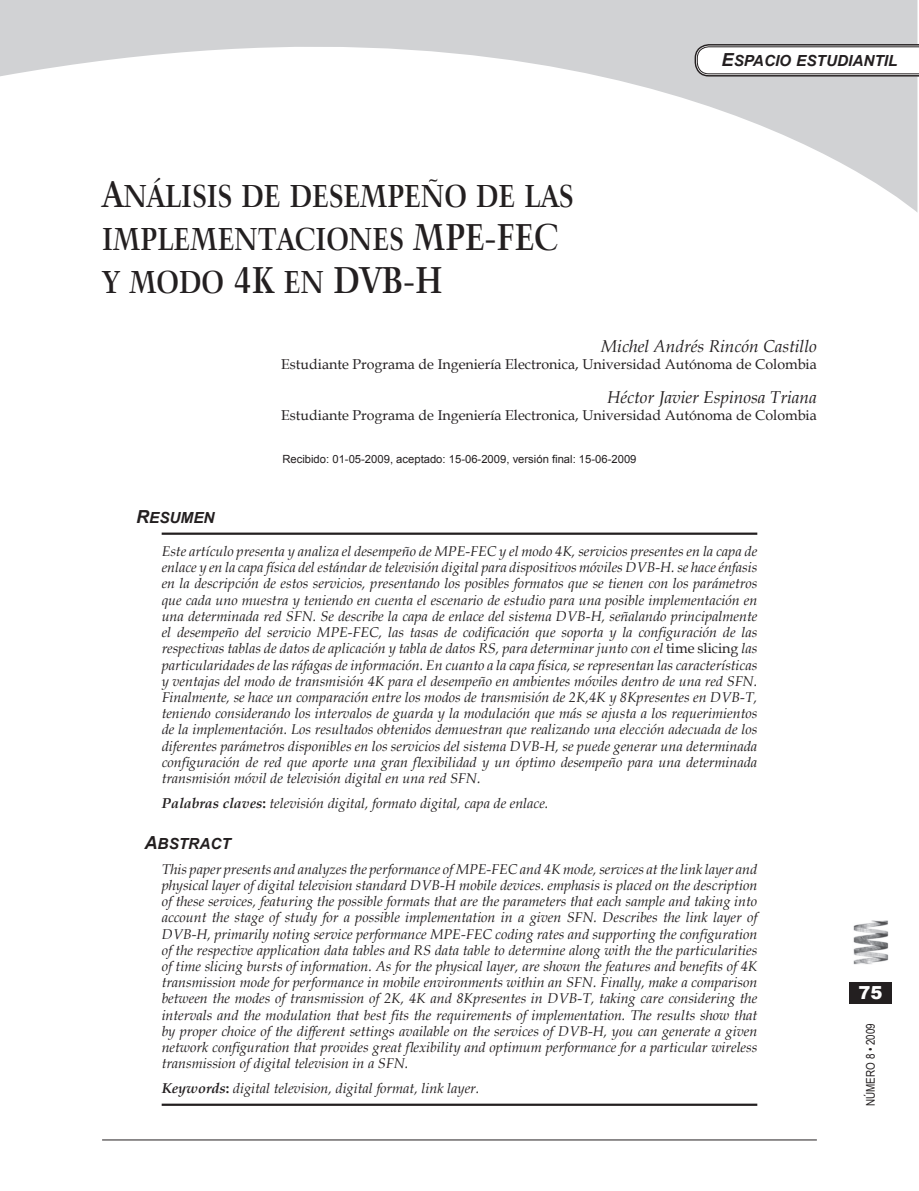
<style>
.page{position:relative;width:919px;height:1191px;background:#fff}
.page>*{position:absolute;margin:0;border:0;box-sizing:border-box;transform-origin:0 0}
.t1{font:700 36px "Trumpet Lite";color:#231f20}
.t2{font:700 30.6px/43.2px "Trumpet Lite";color:#231f20}
.t3{font:900 18px "Arial";color:#fff}
.t4{font:italic 17.25px "Book Antiqua";color:#231f20}
.t5{font:italic 700 15.3px "Arial";color:#231f20}
.t6{font:italic 14.25px/16.2px "Book Antiqua";color:#231f20;text-align:justify}
.t7{font:14.25px "Book Antiqua";color:#231f20}
.t8{font:12px "Arial Narrow";color:#231f20}
.t9{font:11.25px "Arial";color:#231f20}
.s1{font-size:36px}
.s2{font-size:18px}
.s3{font-style:normal}
.s4{font-weight:700}
.s5{font-weight:700;font-style:normal}
</style>
<div class="page">
<div style="left:849px;top:982px;width:42px;height:21px;background:#231f20"></div>
<img style="left:853px;top:920px;width:35px;height:45px">
<hr style="left:102px;top:1139px;width:714px;height:1px;background:#231f20">
<svg style="left:0;top:0;width:917px;height:212px"></svg>
<hr style="left:162px;top:532px;width:595px;height:3px;background:#231f20">
<hr style="left:162px;top:1103px;width:595px;height:2px;background:#231f20">
<svg style="left:694px;top:44px;width:224px;height:33px"></svg>
<h2 class="t2" style="left:102px;top:173px;width:472px"><span class="s1">A</span>NÁLISIS DE DESEMPEÑO DE LAS<br>IMPLEMENTACIONES <span class="s1">MPE</span></h2>
<h1 class="t1" style="left:484px;top:214px;width:34px">-FEC</h1>
<h2 class="t2" style="left:102px;top:260px;width:255px">Y MODO <span class="s1">4K</span> EN <span class="s1">DVB</span></h2>
<h1 class="t1" style="left:403px;top:257px;width:39px">-H</h1>
<p class="t5" style="left:721px;top:51px;width:177px"><span class="s2">E</span>SPACIO ESTUDIANTIL</p>
<p class="t4" style="left:601px;top:334px;width:217px">Michel Andrés Rincón Castillo</p>
<p class="t7" style="left:281px;top:354px;width:537px">Estudiante Programa de Ingeniería Electronica, Universidad Autónoma de Colombia</p>
<p class="t4" style="left:607px;top:384px;width:211px">Héctor Javier Espinosa Triana</p>
<p class="t7" style="left:281px;top:405px;width:537px">Estudiante Programa de Ingeniería Electronica, Universidad Autónoma de Colombia</p>
<p class="t9" style="left:282px;top:451px;width:355px">Recibido: 01-05-2009, aceptado: 15-06-2009, versión final: 15-06-2009</p>
<p class="t5" style="left:136px;top:507px;width:80px"><span class="s2">R</span>ESUMEN</p>
<p class="t6" style="left:162px;top:543px;width:597px">Este artículo presenta y analiza el desempeño de MPE-FEC y el modo 4K, servicios presentes en la capa de enlace y en la capa física del estándar de televisión digital para dispositivos móviles DVB-H. se hace énfasis en la descripción de estos servicios, presentando los posibles formatos que se tienen con los parámetros que cada uno muestra y teniendo en cuenta el escenario de estudio para una posible implementación en una determinada red SFN. Se describe la capa de enlace del sistema DVB-H, señalando principalmente el desempeño del servicio MPE-FEC, las tasas de codificación que soporta y la configuración de las respectivas tablas de datos de aplicación y tabla de datos RS, para determinar junto con el <span class="s3">time slicing</span> las particularidades de las ráfagas de información. En cuanto a la capa física, se representan las características y ventajas del modo de transmisión 4K para el desempeño en ambientes móviles dentro de una red SFN.<br>Finalmente, se hace un comparación entre los modos de transmisión de 2K,4K y 8Kpresentes en DVB-T, teniendo considerando los intervalos de guarda y la modulación que más se ajusta a los requerimientos de la implementación. Los resultados obtenidos demuestran que realizando una elección adecuada de los diferentes parámetros disponibles en los servicios del sistema DVB-H, se puede generar una determinada configuración de red que aporte una gran flexibilidad y un óptimo desempeño para una determinada transmisión móvil de televisión digital en una red SFN.</p>
<p class="t6" style="left:162px;top:794px;width:388px"><span class="s4">Palabras claves</span><span class="s5">:</span> televisión digital, formato digital, capa de enlace.</p>
<p class="t5" style="left:145px;top:833px;width:88px"><span class="s2">A</span>BSTRA CT</p>
<p class="t6" style="left:162px;top:860px;width:597px">This paper presents and analyzes the performance of MPE-FEC and 4K mode, services at the link layer and physical layer of digital television standard DVB-H mobile devices. emphasis is placed on the description of these services, featuring the possible formats that are the parameters that each sample and taking into account the stage of study for a possible implementation in a given SFN. Describes the link layer of DVB-H, primarily noting service performance MPE-FEC coding rates and supporting the configuration of the respective application data tables and RS data table to determine along with the the particularities of time slicing bursts of information. As for the physical layer, are shown the features and benefits of 4K transmission mode for performance in mobile environments within an SFN. Finally, make a comparison between the modes of transmission of 2K, 4K and 8Kpresentes in DVB-T, taking care considering the intervals and the modulation that best fits the requirements of implementation. The results show that by proper choice of the different settings available on the services of DVB-H, you can generate a given network configuration that provides great flexibility and optimum performance for a particular wireless transmission of digital television in a SFN.</p>
<p class="t6" style="left:162px;top:1079px;width:319px"><span class="s4">Keywords</span><span class="s5">:</span> digital television, digital format, link layer.</p>
<p class="t3" style="left:858px;top:979px;width:13px">75</p>
<p class="t8" style="left:861px;top:1106px;width:84px;rotate:-90deg">Número 8 • 2009</p>
</div>
